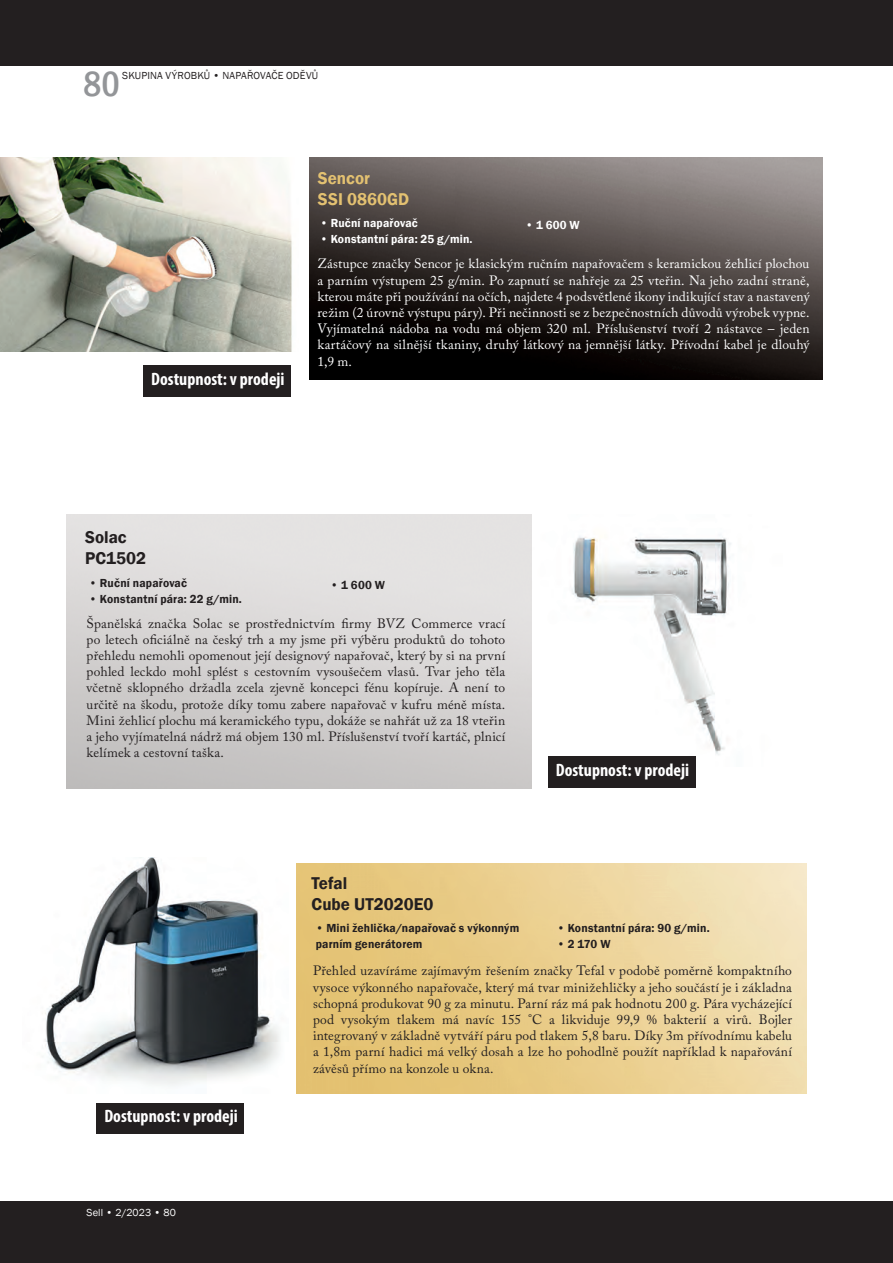
<style>
.page{position:relative;width:893px;height:1263px;background:#fff}
.page>*{position:absolute;margin:0;border:0;box-sizing:border-box;transform-origin:0 0}
.t1{font:500 condensed 36px "Franklin Gothic";color:#939598}
.t2{font:700 condensed 18px "Myriad Pro";color:#fff}
.t3{font:600 17.55px/21px "Franklin Gothic";color:#231f20}
.t4{font:600 17.55px/21px "Franklin Gothic";color:#e3c171}
.t5{font:13.5px/16.2px "Adobe Caslon Pro";letter-spacing:.015em;color:#231f20;text-align:justify}
.t6{font:13.5px/16.2px "Adobe Caslon Pro";letter-spacing:.01em;color:#fff;text-align:justify}
.t7{font:600 12px/15.9px "Franklin Gothic";letter-spacing:.015em;color:#231f20}
.t8{font:600 12px "Franklin Gothic";letter-spacing:.015em;color:#fff}
.t9{font:10.5px "Franklin Gothic";letter-spacing:.015em;color:#231f20}
.t10{font:10.5px "Franklin Gothic";letter-spacing:.01em;color:#fff}
</style>
<div class="page">
<div style="left:0;top:0;width:893px;height:66px;background:#231f20"></div>
<div style="left:0;top:1201px;width:893px;height:62px;background:#231f20"></div>
<img style="left:0;top:157px;width:292px;height:194px">
<img style="left:531px;top:515px;width:200px;height:251px">
<img style="left:45px;top:858px;width:235px;height:228px">
<img style="left:309px;top:157px;width:513px;height:222px">
<div style="left:548px;top:756px;width:147px;height:31px;background:#231f20"></div>
<div style="left:96px;top:1102px;width:148px;height:31px;background:#231f20"></div>
<div style="left:143px;top:365px;width:148px;height:31px;background:#231f20"></div>
<p class="t9" style="left:122px;top:69px;width:198px">SKUPINA VÝROBKŮ • NAPAŘOVAČE ODĚVŮ</p>
<h1 class="t1" style="left:83px;top:60px;width:38px">80</h1>
<p class="t4" style="left:318px;top:168px;width:93px">Sencor<br>SSI 0860GD</p>
<p class="t8" style="left:320px;top:216px;width:99px">• Ruční napařovač</p>
<p class="t8" style="left:320px;top:232px;width:154px">• Konstantní pára: 25 g/min.</p>
<p class="t8" style="left:525px;top:217px;width:56px">• 1 600 W</p>
<h2 class="t2" style="left:151px;top:367px;width:135px">Dostupnost: v prodeji</h2>
<p class="t6" style="left:318px;top:256px;width:493px">Zástupce značky Sencor je klasickým ručním napařovačem s keramickou žehlicí plochou a parním výstupem 25 g/min. Po zapnutí se nahřeje za 25 vteřin. Na jeho zadní straně, kterou máte při používání na očích, najdete 4 podsvětlené ikony indikující stav a nastavený režim (2 úrovně výstupu páry). Při nečinnosti se z bezpečnostních důvodů výrobek vypne.<br>Vyjímatelná nádoba na vodu má objem 320 ml. Příslušenství tvoří 2 nástavce – jeden kartáčový na silnější tkaniny, druhý látkový na jemnější látky. Přívodní kabel je dlouhý 1,9 m.</p>
<p class="t3" style="left:85px;top:527px;width:63px">Solac<br>PC1502</p>
<p class="t7" style="left:89px;top:576px;width:99px">• Ruční napařovač</p>
<p class="t7" style="left:89px;top:592px;width:154px">• Konstantní pára: 22 g/min.</p>
<p class="t7" style="left:331px;top:577px;width:56px">• 1 600 W</p>
<p class="t5" style="left:87px;top:615px;width:420px">Španělská značka Solac se prostřednictvím firmy BVZ Commerce vrací po letech oficiálně na český trh a my jsme při výběru produktů do tohoto přehledu nemohli opomenout její designový napařovač, který by si na první pohled leckdo mohl splést s cestovním vysoušečem vlasů. Tvar jeho těla včetně sklopného držadla zcela zjevně koncepci fénu kopíruje. A není to určitě na škodu, protože díky tomu zabere napařovač v kufru méně místa.<br>Mini žehlicí plochu má keramického typu, dokáže se nahřát už za 18 vteřin a jeho vyjímatelná nádrž má objem 130 ml. Příslušenství tvoří kartáč, plnicí kelímek a cestovní taška.</p>
<p class="t3" style="left:312px;top:872px;width:123px">Tefal<br>Cube UT2020E0</p>
<p class="t3" style="left:317px;top:904px;width:32px">AEG</p>
<h2 class="t2" style="left:556px;top:759px;width:135px">Dostupnost: v prodeji</h2>
<p class="t7" style="left:316px;top:920px;width:205px">• Mini žehlička/napařovač s výkonným parním generátorem</p>
<p class="t7" style="left:557px;top:920px;width:154px">• Konstantní pára: 90 g/min.</p>
<p class="t7" style="left:557px;top:936px;width:55px">• 2 170 W</p>
<h2 class="t2" style="left:104px;top:1105px;width:135px">Dostupnost: v prodeji</h2>
<p class="t10" style="left:86px;top:1206px;width:91px">Sell • 2/2023 • 80</p>
<p class="t5" style="left:313px;top:962px;width:481px">Přehled uzavíráme zajímavým řešením značky Tefal v podobě poměrně kompaktního vysoce výkonného napařovače, který má tvar minižehličky a jeho součástí je i základna schopná produkovat 90 g za minutu. Parní ráz má pak hodnotu 200 g. Pára vycházející pod vysokým tlakem má navíc 155 °C a likviduje 99,9 % bakterií a virů. Bojler integrovaný v základně vytváří páru pod tlakem 5,8 baru. Díky 3m přívodnímu kabelu a 1,8m parní hadici má velký dosah a lze ho pohodlně použít například k napařování závěsů přímo na konzole u okna.</p>
</div>
